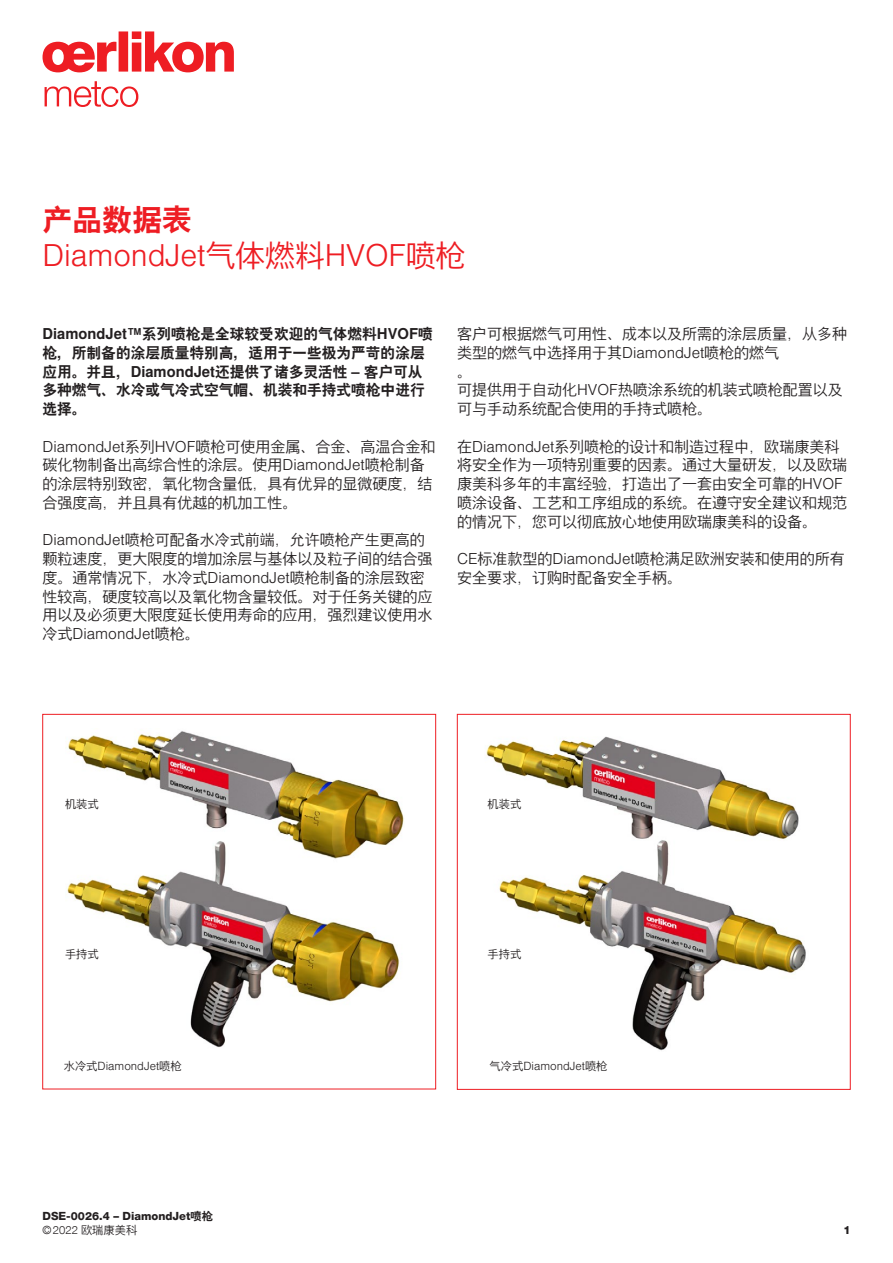
<style>
.page{position:relative;width:893px;height:1263px;background:#fff}
.page>*{position:absolute;margin:0;border:0;box-sizing:border-box;transform-origin:0 0}
.t1{font:300 30px "Nimbus Sans Global";letter-spacing:-.005em;color:#ee1d23}
.t2{font:700 30px "Nimbus Sans Global";letter-spacing:-.005em;color:#ee1d23}
.t3{font:300 15px/18.8px "Nimbus Sans Global";color:#231f20}
.t4{font:700 15px/18.8px "Nimbus Sans Global";color:#231f20}
.t5{font:300 11.25px "Nimbus Sans Global";color:#231f20}
.t6{font:800 11.25px/14.1px "Helvetica Neue LT Com";color:#231f20}
.s1{font-family:"Nimbus Sans Global";font-weight:700}
.s2{font-weight:300}
.s3{font-family:"Nimbus Sans Global";font-weight:300}
</style>
<div class="page">
<div style="left:43px;top:714px;width:393px;height:375px;border:1px solid #ee1d23"></div>
<div style="left:457px;top:714px;width:393px;height:375px;border:1px solid #ee1d23"></div>
<img style="left:486px;top:736px;width:320px;height:315px">
<img style="left:65px;top:731px;width:339px;height:317px">
<svg style="left:43px;top:31px;width:191px;height:41px"></svg>
<svg style="left:45px;top:81px;width:93px;height:26px"></svg>
<h1 class="t2" style="left:43px;top:202px;width:151px">产品数据表</h1>
<h1 class="t1" style="left:43px;top:238px;width:424px">DiamondJet气体燃料HVOF喷枪</h1>
<p class="t4" style="left:43px;top:325px;width:392px">DiamondJet™系列喷枪是全球较受欢迎的气体燃料HVOF喷枪，所制备的涂层质量特别高，适用于一些极为严苛的涂层应用。并且，DiamondJet还提供了诸多灵活性 – 客户可从多种燃气、水冷或气冷式空气帽、机装和手持式喷枪中进行选择。</p>
<p class="t3" style="left:43px;top:437px;width:394px">DiamondJet系列HVOF喷枪可使用金属、合金、高温合金和碳化物制备出高综合性的涂层。使用DiamondJet喷枪制备的涂层特别致密，氧化物含量低，具有优异的显微硬度，结合强度高，并且具有优越的机加工性。</p>
<p class="t3" style="left:43px;top:531px;width:392px">DiamondJet喷枪可配备水冷式前端，允许喷枪产生更高的颗粒速度，更大限度的增加涂层与基体以及粒子间的结合强度。通常情况下，水冷式DiamondJet喷枪制备的涂层致密性较高，硬度较高以及氧化物含量较低。对于任务关键的应用以及必须更大限度延长使用寿命的应用，强烈建议使用水冷式DiamondJet喷枪。</p>
<p class="t3" style="left:457px;top:325px;width:392px">客户可根据燃气可用性、成本以及所需的涂层质量，从多种类型的燃气中选择用于其DiamondJet喷枪的燃气<br>。<br>可提供用于自动化HVOF热喷涂系统的机装式喷枪配置以及可与手动系统配合使用的手持式喷枪。</p>
<p class="t3" style="left:457px;top:437px;width:392px">在DiamondJet系列喷枪的设计和制造过程中，欧瑞康美科将安全作为一项特别重要的因素。通过大量研发，以及欧瑞康美科多年的丰富经验，打造出了一套由安全可靠的HVOF喷涂设备、工艺和工序组成的系统。在遵守安全建议和规范的情况下，您可以彻底放心地使用欧瑞康美科的设备。</p>
<p class="t3" style="left:457px;top:550px;width:389px">CE标准款型的DiamondJet喷枪满足欧洲安装和使用的所有安全要求，订购时配备安全手柄。</p>
<p class="t5" style="left:65px;top:797px;width:35px">机装式</p>
<p class="t5" style="left:488px;top:797px;width:35px">机装式</p>
<p class="t5" style="left:65px;top:947px;width:35px">手持式</p>
<p class="t5" style="left:488px;top:947px;width:35px">手持式</p>
<p class="t5" style="left:64px;top:1060px;width:119px">水冷式DiamondJet喷枪</p>
<p class="t6" style="left:43px;top:1208px;width:172px">DSE-0026.4 – DiamondJet<span class="s1">喷枪</span><span class="s2">©2022</span> <span class="s3">欧瑞康美科</span></p>
<p class="t5" style="left:490px;top:1060px;width:119px">气冷式DiamondJet喷枪</p>
<p class="t6" style="left:843px;top:1222px;width:9px">1</p>
</div>
